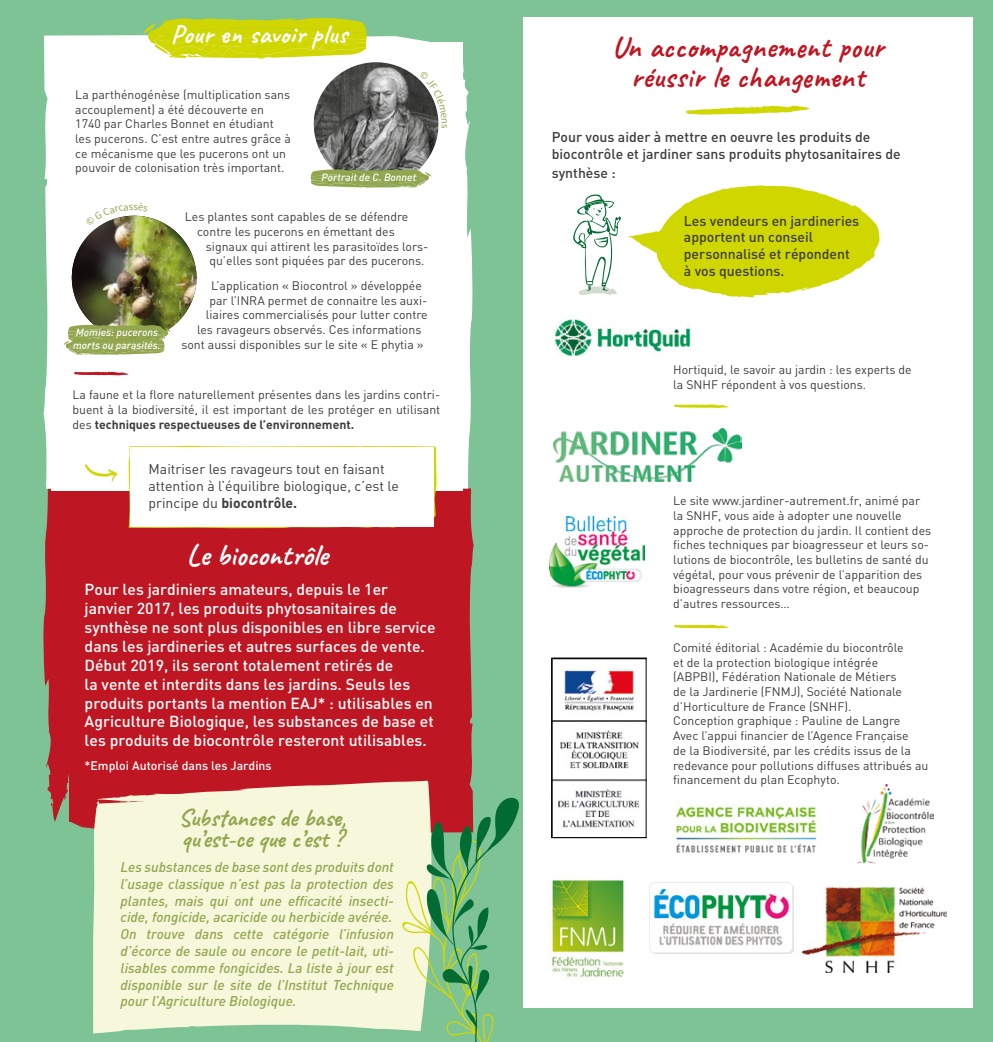
<style>
.page{position:relative;width:993px;height:1042px;background:#fff}
.page>*{position:absolute;margin:0;border:0;box-sizing:border-box;transform-origin:0 0}
.t1{font:700 29.75px/29.8px "Caveat";letter-spacing:.02em;color:#be1622;text-align:center}
.t2{font:700 29.75px "Caveat";color:#fff}
.t3{font:700 26.25px "Caveat";letter-spacing:.02em;color:#fff}
.t4{font:700 24.5px/21px "Caveat";color:#91a64e}
.t5{font:500 15.75px/18.9px "DIN";color:#fff}
.t6{font:italic 500 14px/16.8px "DIN";color:#91a64e;text-align:justify}
.t7{font:500 14px/16.8px "DIN";color:#3c3c3c}
.t8{font:14px/16.8px "DIN";color:#3c3c3c}
.t9{font:12.25px/14.7px "DIN";color:#3c3c3c}
.t10{font:500 12.25px "DIN";color:#fff}
.t11{font:italic 500 10.5px/12.6px "DIN";color:#fff}
.s1{font-weight:700}
</style>
<div class="page">
<div style="left:0;top:0;width:992px;height:1042px;background:#7ec396"></div>
<div style="left:523px;top:17px;width:449px;height:990px;background:#fff"></div>
<svg style="left:627px;top:185px;width:252px;height:112px"></svg>
<img style="left:554px;top:319px;width:137px;height:38px">
<img style="left:553px;top:429px;width:188px;height:53px">
<img style="left:801px;top:886px;width:145px;height:86px">
<img style="left:548px;top:880px;width:76px;height:100px">
<img style="left:553px;top:659px;width:91px;height:169px">
<div style="left:551px;top:657px;width:95px;height:181px;border:1px solid #000"></div>
<img style="left:649px;top:882px;width:143px;height:71px">
<img style="left:549px;top:517px;width:95px;height:70px">
<img style="left:857px;top:784px;width:76px;height:80px">
<svg style="left:686px;top:105px;width:123px;height:10px"></svg>
<svg style="left:674px;top:404px;width:54px;height:4px"></svg>
<svg style="left:674px;top:624px;width:54px;height:5px"></svg>
<svg style="left:573px;top:194px;width:48px;height:101px"></svg>
<div style="left:43px;top:490px;width:431px;height:339px;background:#be1622"></div>
<svg style="left:93px;top:779px;width:338px;height:254px;background:#f0ebd1"></svg>
<svg style="left:112px;top:797px;width:11px;height:5px"></svg>
<svg style="left:401px;top:794px;width:118px;height:248px"></svg>
<svg style="left:43px;top:35px;width:430px;height:455px;fill:#fff"></svg>
<div style="left:52px;top:43px;width:410px;height:448px;background:#fff"></div>
<svg style="left:128px;top:446px;width:308px;height:82px"></svg>
<div style="left:130px;top:447px;width:304px;height:79px;background:#fff"></div>
<svg style="left:84px;top:464px;width:34px;height:18px"></svg>
<img style="left:310px;top:62px;width:129px;height:118px">
<svg style="left:74px;top:371px;width:55px;height:5px"></svg>
<svg style="left:311px;top:169px;width:120px;height:19px;background:#a0b06a"></svg>
<svg style="left:144px;top:18px;width:222px;height:41px;background:#cfd923"></svg>
<img style="left:675px;top:805px;width:143px;height:48px">
<svg style="left:419px;top:70px;width:20px;height:58px"></svg>
<img style="left:64px;top:215px;width:133px;height:140px">
<h2 class="t3" style="left:171px;top:18px;width:178px">Pour en savoir plus</h2>
<h1 class="t1" style="left:611px;top:32px;width:273px">Un accompagnement pour réussir le changement</h1>
<p class="t7" style="left:551px;top:128px;width:350px">Pour vous aider à mettre en oeuvre les produits de biocontrôle et jardiner sans produits phytosanitaires de</p>
<p class="t7" style="left:551px;top:164px;width:65px">synthèse :</p>
<p class="t9" style="left:75px;top:87px;width:217px">La parthénogénèse (multiplication sans accouplement) a été découverte en 1740 par Charles Bonnet en étudiant les pucerons. C’est entre autres grâce à ce mécanisme que les pucerons ont un pouvoir de colonisation très important.</p>
<p class="t9" style="left:185px;top:209px;width:225px;text-align:center">Les plantes sont capables de se défendre contre les pucerons en émettant des</p>
<p class="t9" style="left:206px;top:239px;width:224px">signaux qui attirent les parasitoïdes lors&shy;qu’elles sont piquées par des pucerons.</p>
<p class="t9" style="left:211px;top:278px;width:212px">L’application « Biocontrol » développée</p>
<p class="t9" style="left:209px;top:293px;width:219px">par l’INRA permet de connaitre les auxi-</p>
<p class="t9" style="left:206px;top:307px;width:223px">liaires commercialisés pour lutter contre</p>
<p class="t9" style="left:197px;top:322px;width:226px">les ravageurs observés. Ces informations</p>
<p class="t9" style="left:181px;top:337px;width:244px">sont aussi disponibles sur le site « E phytia »</p>
<p class="t11" style="left:321px;top:171px;width:96px">Portrait de C. Bonnet</p>
<p class="t7" style="left:683px;top:212px;width:177px">Les vendeurs en jardineries apportent un conseil personnalisé et répondent à vos questions.</p>
<p class="t11" style="left:73px;top:326px;width:89px">Momies: pucerons morts ou parasités.</p>
<p class="t9" style="left:72px;top:387px;width:369px;text-align:justify">La faune et la flore naturellement présentes dans les jardins contri&shy;buent à la biodiversité, il est important de les protéger en utilisant des <span class="s1">techniques respectueuses de l’environnement.</span></p>
<p class="t8" style="left:148px;top:460px;width:252px">Maitriser les ravageurs tout en faisant attention à l’équilibre biologique, c’est le principe du <span class="s1">biocontrôle.</span></p>
<h1 class="t2" style="left:187px;top:536px;width:143px">Le biocontrôle</h1>
<p class="t5" style="left:85px;top:579px;width:352px">Pour les jardiniers amateurs, depuis le 1er janvier 2017, les produits phytosanitaires de synthèse ne sont plus disponibles en libre service dans les jardineries et autres surfaces de vente.<br>Début 2019, ils seront totalement retirés de<br>la vente et interdits dans les jardins. Seuls les produits portants la mention EAJ* : utilisables en Agriculture Biologique, les substances de base et les produits de biocontrôle resteront utilisables.</p>
<p class="t10" style="left:85px;top:758px;width:188px">*Emploi Autorisé dans les Jardins</p>
<h3 class="t4" style="left:178px;top:807px;width:169px">Substances de base, qu’est-ce que c’est ?</h3>
<p class="t6" style="left:121px;top:858px;width:275px">Les substances de base sont des produits dont l’usage classique n’est pas la protection des plantes, mais qui ont une efficacité insecti&shy;cide, fongicide, acaricide ou herbicide avérée.<br>On trouve dans cette catégorie l’infusion d’écorce de saule ou encore le petit-lait, uti&shy;lisables comme fongicides. La liste à jour est disponible sur le site de l’Institut Technique pour l’Agriculture Biologique.</p>
<p class="t9" style="left:673px;top:362px;width:240px">Hortiquid, le savoir au jardin : les experts de la SNHF répondent à vos questions.</p>
<p class="t9" style="left:673px;top:493px;width:259px">Le site www.jardiner-autrement.fr, animé par la SNHF, vous aide à adopter une nouvelle approche de protection du jardin. Il contient des fiches techniques par bioagresseur et leurs so&shy;lutions de biocontrôle, les bulletins de santé du végétal, pour vous prévenir de l’apparition des bioagresseurs dans votre région, et beaucoup d’autres ressources…</p>
<p class="t9" style="left:673px;top:640px;width:256px">Comité éditorial : Académie du biocontrôle<br>et de la protection biologique intégrée<br>(ABPBI), Fédération Nationale de Métiers<br>de la Jardinerie (FNMJ), Société Nationale d’Horticulture de France (SNHF).<br>Conception graphique : Pauline de Langre Avec l’appui financier de l’Agence Française<br>de la Biodiversité, par les crédits issus de la redevance pour pollutions diffuses attribués au financement du plan Ecophyto.</p>
</div>
